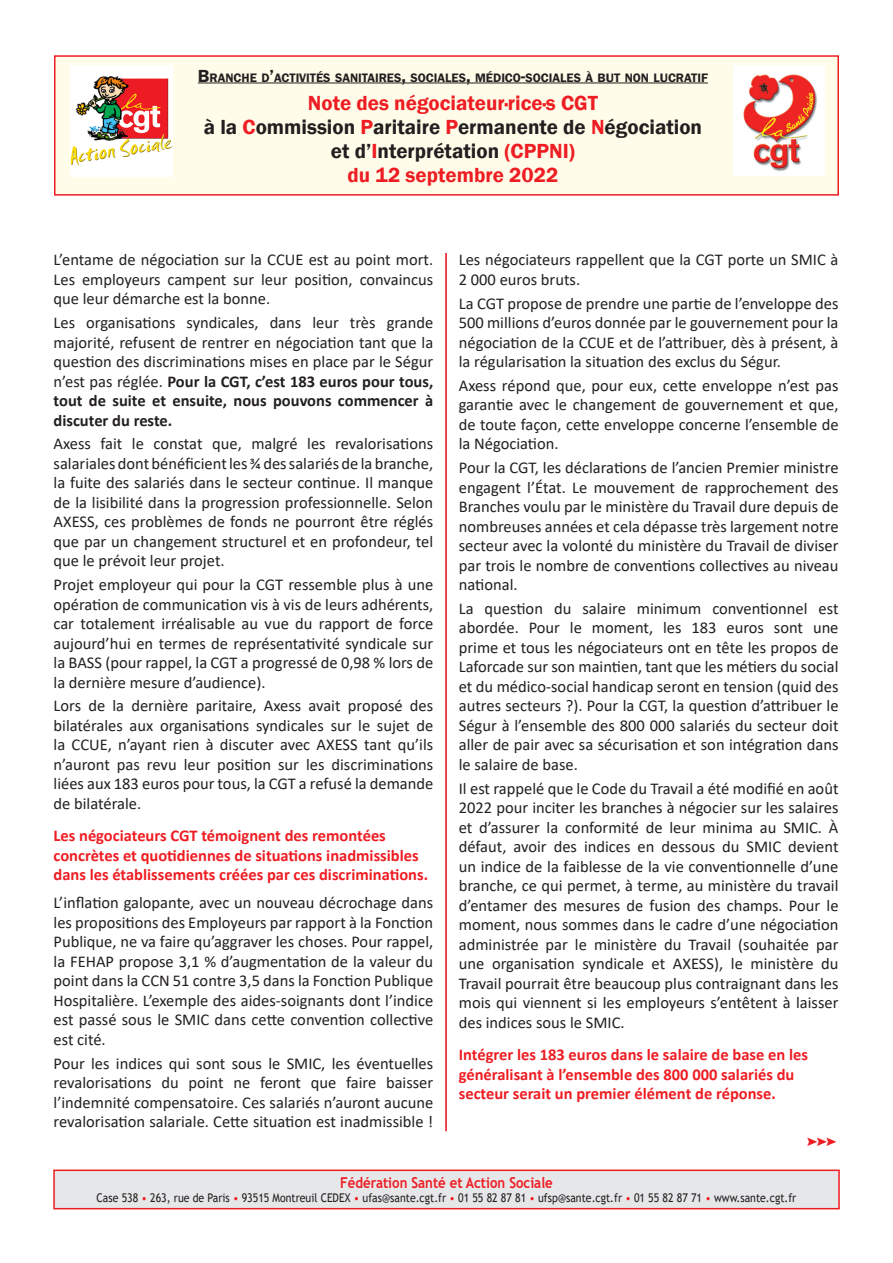
<style>
.page{position:relative;width:893px;height:1263px;background:#fff}
.page>*{position:absolute;margin:0;border:0;box-sizing:border-box;transform-origin:0 0}
.sous_titre{font:600 21px/24px "Franklin Gothic";color:#231f20;text-align:center}
.t1{font:18px "Follow The Arrow";color:#ee1d23}
.txt_courant{font:16.5px/19.5px "Calibri";color:#231f20;text-align:justify}
.sous_titre-2{font:700 16.5px/19.5px "Calibri";color:#ee1d23}
.t2{font:700 15px "Trebuchet MS";color:#ee1d23;scale:.88 1}
.sous_titre-3{font:600 12.6px "Franklin Gothic";color:#231f20}
.t3{font:12px "Trebuchet MS";color:#231f20;scale:.88 1}
.s1{font-size:18px}
.s2{color:#ee1d23}
.s3{font-weight:700}
</style>
<div class="page">
<div style="left:54px;top:1170px;width:785px;height:39px;background:#e6e7e9"></div>
<div style="left:53px;top:1169px;width:787px;height:40px;border:2px solid #ee1d23"></div>
<div style="left:55px;top:56px;width:783px;height:139px;background:#fffde9"></div>
<hr style="left:198px;top:83px;width:510px;height:1px;background:#231f20">
<div style="left:54px;top:55px;width:785px;height:141px;border:2px solid #ee1d23"></div>
<hr style="left:445px;top:253px;width:2px;height:878px;background:#ee1d23">
<div style="left:70px;top:65px;width:103px;height:112px;background:#fff"></div>
<img style="left:70px;top:76px;width:103px;height:89px">
<img style="left:733px;top:66px;width:92px;height:110px">
<p class="sous_titre-3" style="left:198px;top:70px;width:512px"><span class="s1">B</span>RANCHE D<span class="s1">’</span>ACTIVITÉS SANITAIRES<span class="s1">,</span> SOCIALES<span class="s1">,</span> MÉDICO<span class="s1">-</span>SOCIALES À BUT NON LUCRATIF</p>
<p class="sous_titre" style="left:204px;top:91px;width:500px"><span class="s2">Note des négociateur·rice·s CGT<br></span>à la <span class="s2">C</span>ommission <span class="s2">P</span>aritaire <span class="s2">P</span>ermanente de <span class="s2">N</span>égociation et d’<span class="s2">I</span>nterprétation <span class="s2">(CPPNI)<br>du 12 septembre 2022</span></p>
<p class="txt_courant" style="left:54px;top:250px;width:381px">L’entame de négociation sur la CCUE est au point mort.<br>Les employeurs campent sur leur position, convaincus que leur démarche est la bonne.</p>
<p class="txt_courant" style="left:54px;top:312px;width:381px">Les organisations syndicales, dans leur très grande majorité, refusent de rentrer en négociation tant que la question des discriminations mises en place par le Ségur n’est pas réglée. <span class="s3">Pour la CGT, c’est 183 euros pour tous, tout de suite et ensuite, nous pouvons commencer à discuter du reste.</span></p>
<p class="txt_courant" style="left:54px;top:434px;width:381px">Axess fait le constat que, malgré les revalorisations salariales dont bénéficient les ¾ des salariés de la branche, la fuite des salariés dans le secteur continue. Il manque de la lisibilité dans la progression professionnelle. Selon AXESS, ces problèmes de fonds ne pourront être réglés que par un changement structurel et en profondeur, tel que le prévoit leur projet.</p>
<p class="txt_courant" style="left:54px;top:574px;width:381px">Projet employeur qui pour la CGT ressemble plus à une opération de communication vis à vis de leurs adhérents, car totalement irréalisable au vue du rapport de force aujourd’hui en termes de représentativité syndicale sur la BASS (pour rappel, la CGT a progressé de 0,98 % lors de la dernière mesure d’audience).</p>
<p class="txt_courant" style="left:54px;top:696px;width:381px">Lors de la dernière paritaire, Axess avait proposé des bilatérales aux organisations syndicales sur le sujet de la CCUE, n’ayant rien à discuter avec AXESS tant qu’ils n’auront pas revu leur position sur les discriminations liées aux 183 euros pour tous, la CGT a refusé la demande de bilatérale.</p>
<p class="sous_titre-2" style="left:54px;top:826px;width:376px">Les négociateurs CGT témoignent des remontées concrètes et quotidiennes de situations inadmissibles dans les établissements créées par ces discriminations.</p>
<p class="txt_courant" style="left:54px;top:892px;width:381px">L’inflation galopante, avec un nouveau décrochage dans les propositions des Employeurs par rapport à la Fonction Publique, ne va faire qu’aggraver les choses. Pour rappel, la FEHAP propose 3,1 % d’augmentation de la valeur du point dans la CCN 51 contre 3,5 dans la Fonction Publique Hospitalière. L’exemple des aides-soignants dont l’indice est passé sous le SMIC dans cette convention collective est cité.</p>
<p class="txt_courant" style="left:54px;top:1053px;width:381px">Pour les indices qui sont sous le SMIC, les éventuelles revalorisations du point ne feront que faire baisser l’indemnité compensatoire. Ces salariés n’auront aucune revalorisation salariale. Cette situation est inadmissible !</p>
<p class="txt_courant" style="left:459px;top:250px;width:381px">Les négociateurs rappellent que la CGT porte un SMIC à<br>2 000 euros bruts.</p>
<p class="txt_courant" style="left:459px;top:293px;width:381px">La CGT propose de prendre une partie de l’enveloppe des 500 millions d’euros donnée par le gouvernement pour la négociation de la CCUE et de l’attribuer, dès à présent, à la régularisation la situation des exclus du Ségur.</p>
<p class="txt_courant" style="left:459px;top:375px;width:381px">Axess répond que, pour eux, cette enveloppe n’est pas garantie avec le changement de gouvernement et que, de toute façon, cette enveloppe concerne l’ensemble de la Négociation.</p>
<p class="txt_courant" style="left:459px;top:457px;width:381px">Pour la CGT, les déclarations de l’ancien Premier ministre engagent l’État. Le mouvement de rapprochement des Branches voulu par le ministère du Travail dure depuis de nombreuses années et cela dépasse très largement notre secteur avec la volonté du ministère du Travail de diviser par trois le nombre de conventions collectives au niveau national.</p>
<p class="txt_courant" style="left:459px;top:598px;width:381px">La question du salaire minimum conventionnel est abordée. Pour le moment, les 183 euros sont une prime et tous les négociateurs ont en tête les propos de Laforcade sur son maintien, tant que les métiers du social et du médico-social handicap seront en tension (quid des autres secteurs ?). Pour la CGT, la question d’attribuer le Ségur à l’ensemble des 800 000 salariés du secteur doit aller de pair avec sa sécurisation et son intégration dans le salaire de base.</p>
<p class="txt_courant" style="left:459px;top:778px;width:381px">Il est rappelé que le Code du Travail a été modifié en août 2022 pour inciter les branches à négocier sur les salaires et d’assurer la conformité de leur minima au SMIC. À défaut, avoir des indices en dessous du SMIC devient un indice de la faiblesse de la vie conventionnelle d’une branche, ce qui permet, à terme, au ministère du travail d’entamer des mesures de fusion des champs. Pour le moment, nous sommes dans le cadre d’une négociation administrée par le ministère du Travail (souhaitée par une organisation syndicale et AXESS), le ministère du Travail pourrait être beaucoup plus contraignant dans les mois qui viennent si les employeurs s’entêtent à laisser des indices sous le SMIC.</p>
<p class="sous_titre-2" style="left:459px;top:1044px;width:351px">Intégrer les 183 euros dans le salaire de base en les généralisant à l’ensemble des 800 000 salariés du secteur serait un premier élément de réponse.</p>
<p class="t1" style="left:805px;top:1129px;width:34px">E</p>
<p class="t2" style="left:340px;top:1173px;width:243px">Fédération Santé et Action Sociale</p>
<p class="t3" style="left:97px;top:1190px;width:797px">Case 538 <span class="s2">•</span> 263, rue de Paris <span class="s2">•</span> 93515 Montreuil CEDEX <span class="s2">•</span> ufas@sante.cgt.fr <span class="s2">•</span> 01 55 82 87 81 <span class="s2">•</span> ufsp@sante.cgt.fr <span class="s2">•</span> 01 55 82 87 71 <span class="s2">•</span> www.sante.cgt.fr</p>
</div>
